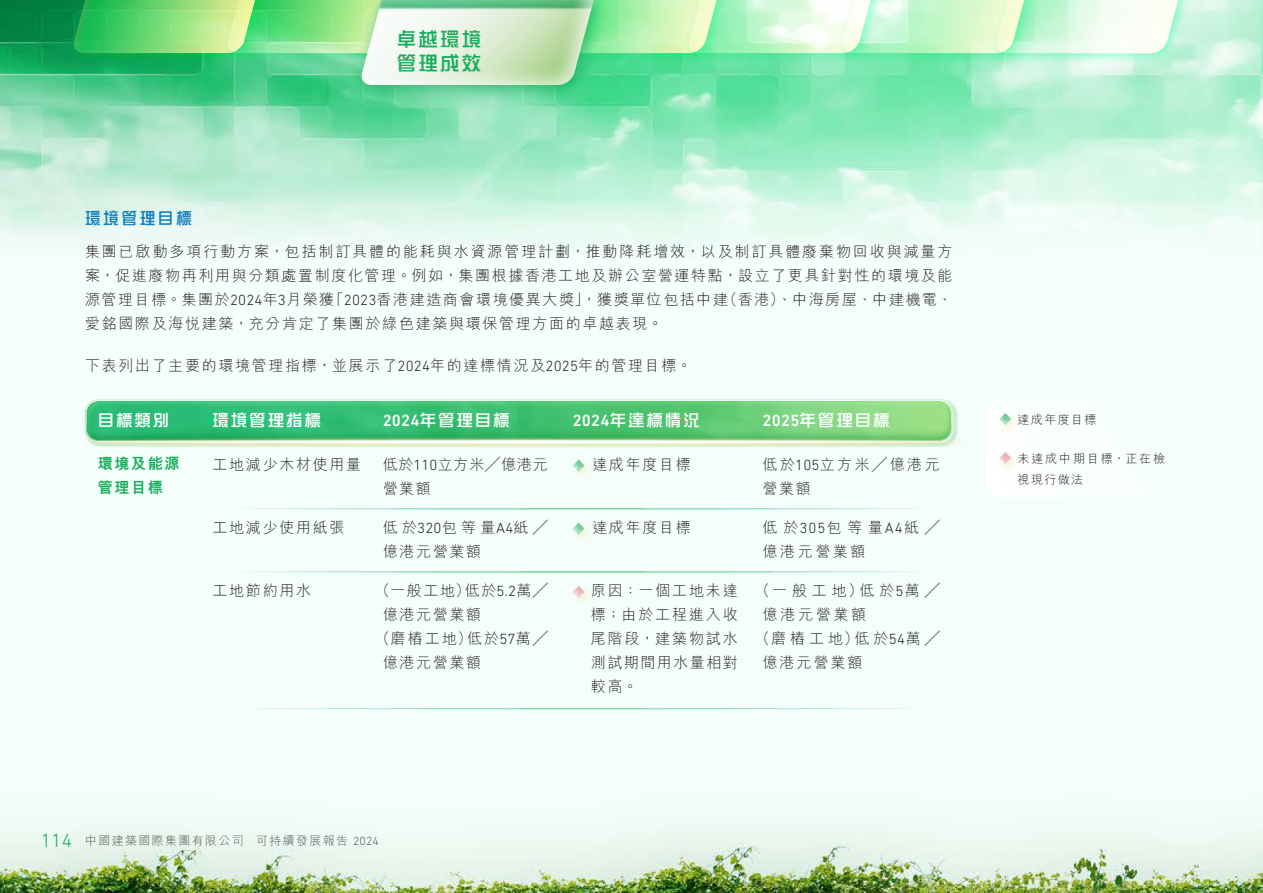
<style>
.page{position:relative;width:1263px;height:893px;background:#fff}
.page>*{position:absolute;margin:0;border:0;box-sizing:border-box;transform-origin:0 0}
.t1{font:19.5px/24px "DF Zong Yi HK W5";letter-spacing:.11em;color:#17ad5c}
.t2{font:16.5px "DF Zong Yi HK W5";letter-spacing:.11em;color:#fff}
.t3{font:16.5px "DF Zong Yi HK W5";letter-spacing:.16em;color:#107dbd;scale:.95 1}
.t4{font:300 15px/24px "M Hei HK";letter-spacing:.11em;color:#231f20;text-align:justify}
.t5{font:300 15px/24px "M Hei HK";letter-spacing:.17em;color:#231f20}
.t6{font:300 15px/24px "M Hei HK";letter-spacing:.06em;color:#231f20}
.t7{font:300 15px/24px "M Hei HK";letter-spacing:.165em;color:#231f20}
.t8{font:800 15px/24px "M Hei HK";letter-spacing:.11em;color:#17ad5c}
.t9{font:300 12px "M Hei HK";letter-spacing:.11em;color:#57585a}
.t10{font:300 12px/21px "M Hei HK";letter-spacing:.155em;color:#231f20}
.t11{font:300 12px "M Hei HK";letter-spacing:.11em;color:#231f20}
.s1{font-family:"DIN Next LT Pro"}
.s2{font-family:"DIN Next LT Pro";font-weight:500}
.s3{font-family:"DIN Next LT Pro";font-size:19.5px;color:#17ad5c}
</style>
<div class="page">
<img style="left:0;top:0;width:1263px;height:893px">
<div style="left:69px;top:384px;width:903px;height:65px;background:#17ad5c;opacity:.75"></div>
<div style="left:82px;top:435px;width:886px;height:13px;background:#fcebb3;opacity:.75"></div>
<svg style="left:85px;top:438px;width:880px;height:7px"></svg>
<div style="left:568px;top:455px;width:27px;height:27px;background:#fcebb3;opacity:.75"></div>
<svg style="left:573px;top:460px;width:12px;height:12px"></svg>
<hr style="left:213px;top:507px;width:739px;height:2px;background:#17ad5c;border-radius:50%">
<div style="left:568px;top:518px;width:27px;height:27px;background:#fcebb3;opacity:.75"></div>
<svg style="left:573px;top:523px;width:12px;height:12px"></svg>
<hr style="left:213px;top:571px;width:739px;height:2px;background:#17ad5c;border-radius:50%">
<div style="left:568px;top:581px;width:27px;height:27px;background:#fcebb3;opacity:.75"></div>
<svg style="left:573px;top:586px;width:12px;height:12px"></svg>
<hr style="left:213px;top:707px;width:739px;height:2px;background:#17ad5c;border-radius:50%">
<div style="left:986px;top:400px;width:192px;height:98px;background:#fff;border-radius:13px"></div>
<div style="left:995px;top:409px;width:26px;height:26px;background:#fcebb3;opacity:.75"></div>
<svg style="left:999px;top:413px;width:12px;height:12px"></svg>
<div style="left:995px;top:448px;width:26px;height:26px;background:#fcebb3;opacity:.75"></div>
<svg style="left:999px;top:452px;width:12px;height:12px"></svg>
<div style="left:991px;top:0;width:210px;height:65px;background:#17ad5c;opacity:.5"></div>
<div style="left:351px;top:0;width:259px;height:102px;background:#17ad5c;opacity:.75"></div>
<img style="left:71px;top:0;width:1121px;height:88px">
<h1 class="t1" style="left:397px;top:26px;width:86px">卓越環境管理成效</h1>
<p class="t3" style="left:85px;top:209px;width:114px">環境管理目標</p>
<p class="t4" style="left:85px;top:239px;width:869px">集團已啟動多項行動方案，包括制訂具體的能耗與水資源管理計劃，推動降耗增效，以及制訂具體廢棄物回收與減量方案，促進廢物再利用與分類處置制度化管理。例如，集團根據香港工地及辦公室營運特點，設立了更具針對性的環境及能源管理目標。集團於<span class="s1">2024</span>年<span class="s1">3</span>月榮獲「<span class="s1">2023</span>香港建造商會環境優異大獎」，獲獎單位包括中建（香港）、中海房屋、中建機電、愛銘國際及海悅建築，充分肯定了集團於綠色建築與環保管理方面的卓越表現。</p>
<p class="t4" style="left:85px;top:353px;width:608px">下表列出了主要的環境管理指標，並展示了<span class="s1">2024</span>年的達標情況及<span class="s1">2025</span>年的管理目標。</p>
<p class="t2" style="left:98px;top:411px;width:73px">目標類別</p>
<p class="t2" style="left:213px;top:411px;width:110px">環境管理指標</p>
<p class="t2" style="left:383px;top:411px;width:128px"><span class="s2">2024</span>年管理目標</p>
<p class="t2" style="left:573px;top:411px;width:128px"><span class="s2">2024</span>年達標情況</p>
<p class="t2" style="left:763px;top:411px;width:128px"><span class="s2">2025</span>年管理目標</p>
<p class="t8" style="left:98px;top:451px;width:83px">環境及能源管理目標</p>
<p class="t4" style="left:213px;top:452px;width:150px">工地減少木材使用量</p>
<p class="t6" style="left:383px;top:452px;width:167px">低於<span class="s1">110</span>立方米╱億港元營業額</p>
<p class="t4" style="left:592px;top:452px;width:100px">達成年度目標</p>
<p class="t7" style="left:763px;top:452px;width:179px">低於<span class="s1">105</span>立方米╱億港元營業額</p>
<p class="t4" style="left:213px;top:515px;width:133px">工地減少使用紙張</p>
<p class="t4" style="left:383px;top:515px;width:167px">低於<span class="s1">320</span>包等量<span class="s1">A4</span>紙 ╱億港元營業額</p>
<p class="t4" style="left:592px;top:515px;width:100px">達成年度目標</p>
<p class="t5" style="left:763px;top:515px;width:179px">低於<span class="s1">305</span>包等量<span class="s1">A4</span>紙 ╱億港元營業額</p>
<p class="t4" style="left:213px;top:578px;width:100px">工地節約用水</p>
<p class="t4" style="left:375px;top:578px;width:174px">（一般工地）低於<span class="s1">5.2</span>萬╱</p>
<p class="t4" style="left:383px;top:602px;width:100px">億港元營業額</p>
<p class="t4" style="left:375px;top:626px;width:174px">（磨樁工地）低於<span class="s1">57</span>萬╱</p>
<p class="t4" style="left:383px;top:650px;width:100px">億港元營業額</p>
<p class="t4" style="left:591px;top:578px;width:148px">原因：一個工地未達標；由於工程進入收尾階段，建築物試水測試期間用水量相對較高。</p>
<p class="t4" style="left:755px;top:578px;width:186px">（一般工地）低於<span class="s1">5</span>萬╱</p>
<p class="t4" style="left:763px;top:602px;width:105px">億港元營業額</p>
<p class="t4" style="left:755px;top:626px;width:186px">（磨樁工地）低於<span class="s1">54</span>萬╱</p>
<p class="t4" style="left:763px;top:650px;width:101px">億港元營業額</p>
<p class="t9" style="left:41px;top:832px;width:340px"><span class="s3">114</span> 中國建築國際集團有限公司 可持續發展報告 <span class="s1">2024</span></p>
<p class="t11" style="left:1018px;top:411px;width:80px">達成年度目標</p>
<p class="t10" style="left:1018px;top:447px;width:149px">未達成中期目標，正在檢視現行做法</p>
</div>
